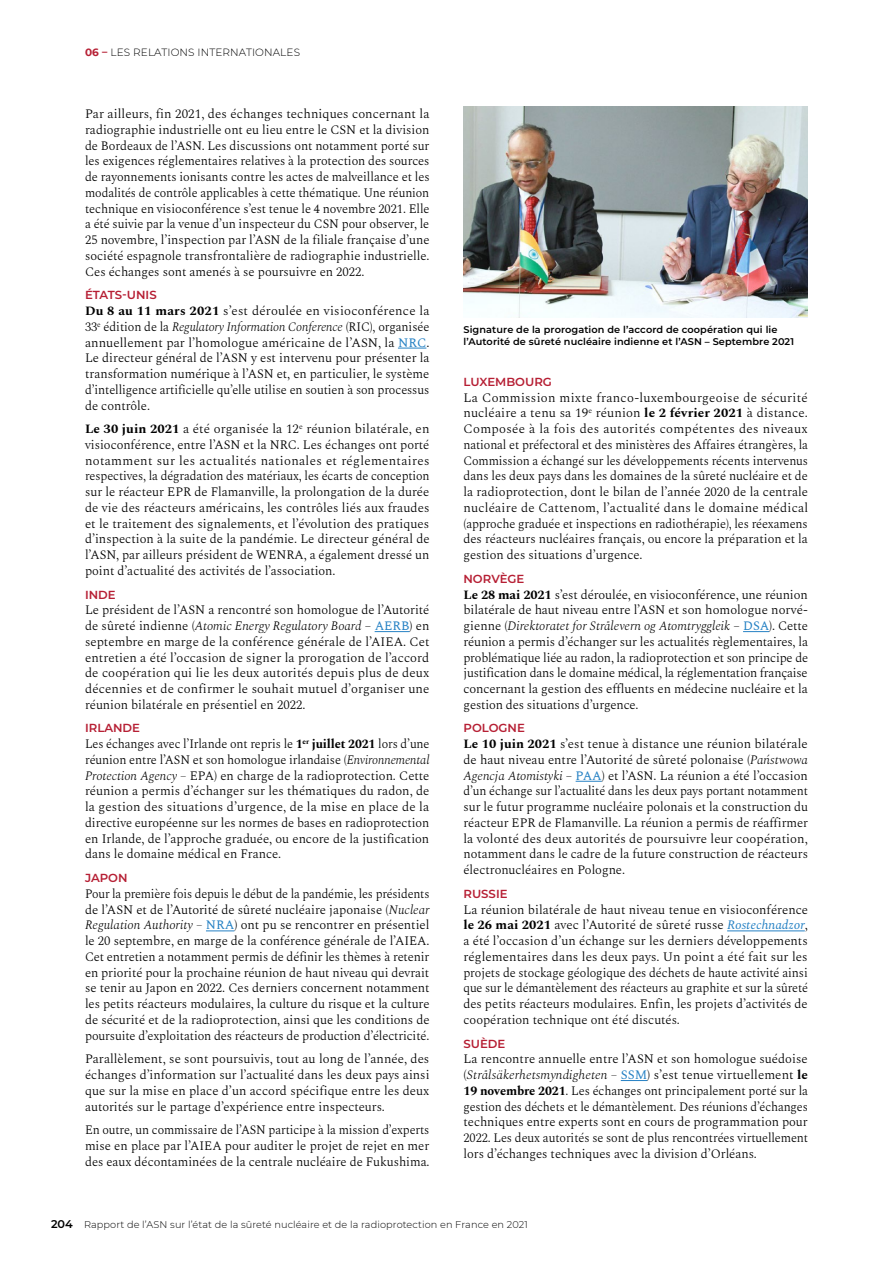
<style>
.page{position:relative;width:893px;height:1263px;background:#fff}
.page>*{position:absolute;margin:0;border:0;box-sizing:border-box;transform-origin:0 0}
.t1{font:300 12.75px/15.8px "Spectral";letter-spacing:-.005em;color:#000;text-align:justify}
.t2{font:300 12.75px/15.8px "Spectral";letter-spacing:-.005em;color:#000;text-align:justify;scale:.96 1}
.t3{font:600 11.7px "Montserrat";color:#b61f34}
.t4{font:300 10.5px "Montserrat";letter-spacing:.01em;color:#000}
.t5{font:600 9.75px/12.6px "Montserrat";letter-spacing:.01em;color:#000}
.t6{font:300 9.75px "Montserrat";letter-spacing:.01em;color:#000}
.s1{font-weight:700;color:#b61f34}
.s2{font-weight:700}
.s3{font-style:italic}
.s4{font-weight:400;color:#2581c4}
.s5{font-weight:400;font-style:italic;color:#2581c4}
.s6{font-weight:600;font-size:11.25px}
</style>
<div class="page">
<svg style="left:398px;top:348px;width:28px;height:1px"></svg>
<hr style="left:375px;top:631px;width:35px;height:1px;background:#2581c4">
<svg style="left:206px;top:930px;width:28px;height:1px"></svg>
<svg style="left:743px;top:631px;width:26px;height:1px"></svg>
<svg style="left:576px;top:781px;width:26px;height:1px"></svg>
<hr style="left:727px;top:930px;width:78px;height:1px;background:#2581c4">
<svg style="left:621px;top:1080px;width:26px;height:1px"></svg>
<img style="left:463px;top:106px;width:345px;height:212px">
<p class="t4" style="left:85px;top:45px;width:216px"><span class="s1">06 –</span> LES RELATIONS INTERNATIONALES</p>
<p class="t1" style="left:85px;top:105px;width:346px">Par ailleurs, fin 2021, des échanges techniques concernant la radiographie industrielle ont eu lieu entre le CSN et la division de Bordeaux de l’ASN. Les discussions ont notamment porté sur les exigences réglementaires relatives à la protection des sources de rayonnements ionisants contre les actes de malveillance et les modalités de contrôle applicables à cette thématique. Une réunion technique en visioconférence s’est tenue le 4 novembre 2021. Elle a été suivie par la venue d’un inspecteur du CSN pour observer, le 25 novembre, l’inspection par l’ASN de la filiale française d’une société espagnole transfrontalière de radiographie industrielle.<br>Ces échanges sont amenés à se poursuivre en 2022.</p>
<p class="t3" style="left:85px;top:287px;width:73px">ÉTATS‑UNIS</p>
<p class="t1" style="left:85px;top:302px;width:346px"><span class="s2">Du 8 au 11 mars 2021</span> s’est déroulée en visioconférence la 33<sup>e</sup> édition de la <span class="s3">Regulatory Information Conference</span> (RIC), organisée annuellement par l’homologue américaine de l’ASN, la <span class="s4">NRC</span>.<br>Le directeur général de l’ASN y est intervenu pour présenter la transformation numérique à l’ASN et, en particulier, le système d’intelligence artificielle qu’elle utilise en soutien à son processus de contrôle.</p>
<p class="t1" style="left:85px;top:420px;width:346px"><span class="s2">Le 30 juin 2021</span> a été organisée la 12<sup>e</sup> réunion bilatérale, en visioconférence, entre l’ASN et la NRC. Les échanges ont porté notamment sur les actualités nationales et réglementaires respectives, la dégradation des matériaux, les écarts de conception sur le réacteur EPR de Flamanville, la prolongation de la durée de vie des réacteurs américains, les contrôles liés aux fraudes et le traitement des signalements, et l’évolution des pratiques d’inspection à la suite de la pandémie. Le directeur général de l’ASN, par ailleurs président de WENRA, a également dressé un point d’actualité des activités de l’association.</p>
<p class="t3" style="left:85px;top:586px;width:32px">INDE</p>
<p class="t1" style="left:85px;top:601px;width:346px">Le président de l’ASN a rencontré son homologue de l’Autorité de sûreté indienne (<span class="s3">Atomic Energy Regulatory Board</span> – <span class="s4">AERB</span>) en septembre en marge de la conférence générale de l’AIEA. Cet entretien a été l’occasion de signer la prorogation de l’accord de coopération qui lie les deux autorités depuis plus de deux décennies et de confirmer le souhait mutuel d’organiser une réunion bilatérale en présentiel en 2022.</p>
<p class="t3" style="left:85px;top:720px;width:57px">IRLANDE</p>
<p class="t1" style="left:85px;top:735px;width:346px">Les échanges avec l’Irlande ont repris le <span class="s2">1</span><sup>er</sup> <span class="s2">juillet 2021</span> lors d’une réunion entre l’ASN et son homologue irlandaise (<span class="s3">Environnemental Protection Agency –</span> EPA) en charge de la radioprotection. Cette réunion a permis d’échanger sur les thématiques du radon, de la gestion des situations d’urgence, de la mise en place de la directive européenne sur les normes de bases en radioprotection en Irlande, de l’approche graduée, ou encore de la justification dans le domaine médical en France.</p>
<p class="t3" style="left:85px;top:870px;width:44px">JAPON</p>
<p class="t2" style="left:85px;top:885px;width:360px">Pour la première fois depuis le début de la pandémie, les présidents de l’ASN et de l’Autorité de sûreté nucléaire japonaise (<span class="s3">Nuclear Regulation Authority –</span> <span class="s4">NRA</span>) ont pu se rencontrer en présentiel le 20 septembre, en marge de la conférence générale de l’AIEA.<br>Cet entretien a notamment permis de définir les thèmes à retenir en priorité pour la prochaine réunion de haut niveau qui devrait se tenir au Japon en 2022. Ces derniers concernent notamment les petits réacteurs modulaires, la culture du risque et la culture de sécurité et de la radioprotection, ainsi que les conditions de poursuite d’exploitation des réacteurs de production d’électricité.</p>
<p class="t1" style="left:85px;top:1050px;width:346px">Parallèlement, se sont poursuivis, tout au long de l’année, des échanges d’information sur l’actualité dans les deux pays ainsi que sur la mise en place d’un accord spécifique entre les deux autorités sur le partage d’expérience entre inspecteurs.</p>
<p class="t2" style="left:85px;top:1121px;width:360px">En outre, un commissaire de l’ASN participe à la mission d’experts mise en place par l’AIEA pour auditer le projet de rejet en mer des eaux décontaminées de la centrale nucléaire de Fukushima.</p>
<p class="t5" style="left:463px;top:323px;width:332px">Signature de la prorogation de l’accord de coopération qui lie l’Autorité de sûreté nucléaire indienne et l’ASN – Septembre 2021</p>
<p class="t3" style="left:463px;top:373px;width:90px">LUXEMBOURG</p>
<p class="t1" style="left:463px;top:389px;width:346px">La Commission mixte franco‑luxembourgeoise de sécurité nucléaire a tenu sa 19<sup>e</sup> réunion <span class="s2">le 2 février 2021</span> à distance.<br>Composée à la fois des autorités compétentes des niveaux national et préfectoral et des ministères des Affaires étrangères, la Commission a échangé sur les développements récents intervenus dans les deux pays dans les domaines de la sûreté nucléaire et de la radioprotection, dont le bilan de l’année 2020 de la centrale nucléaire de Cattenom, l’actualité dans le domaine médical (approche graduée et inspections en radiothérapie), les réexamens des réacteurs nucléaires français, ou encore la préparation et la gestion des situations d’urgence.</p>
<p class="t3" style="left:463px;top:570px;width:62px">NORVÈGE</p>
<p class="t1" style="left:463px;top:585px;width:346px"><span class="s2">Le 28 mai 2021</span> s’est déroulée, en visioconférence, une réunion bilatérale de haut niveau entre l’ASN et son homologue norvé&shy;gienne (<span class="s3">Direktoratet for Strålevern og Atomtryggleik</span> – <span class="s4">DSA</span>). Cette réunion a permis d’échanger sur les actualités règlementaires, la problématique liée au radon, la radioprotection et son principe de justification dans le domaine médical, la réglementation française concernant la gestion des effluents en médecine nucléaire et la gestion des situations d’urgence.</p>
<p class="t3" style="left:463px;top:720px;width:63px">POLOGNE</p>
<p class="t1" style="left:463px;top:735px;width:346px"><span class="s2">Le 10 juin 2021</span> s’est tenue à distance une réunion bilatérale de haut niveau entre l’Autorité de sûreté polonaise (<span class="s3">Państwowa Agencja Atomistyki</span> – <span class="s4">PAA</span>) et l’ASN. La réunion a été l’occasion d’un échange sur l’actualité dans les deux pays portant notamment sur le futur programme nucléaire polonais et la construction du réacteur EPR de Flamanville. La réunion a permis de réaffirmer la volonté des deux autorités de poursuivre leur coopération, notamment dans le cadre de la future construction de réacteurs électronucléaires en Pologne.</p>
<p class="t3" style="left:463px;top:885px;width:46px">RUSSIE</p>
<p class="t1" style="left:463px;top:900px;width:346px">La réunion bilatérale de haut niveau tenue en visioconférence <span class="s2">le 26 mai 2021</span> avec l’Autorité de sûreté russe <span class="s5">Rostechnadzor</span>, a été l’occasion d’un échange sur les derniers développements réglementaires dans les deux pays. Un point a été fait sur les projets de stockage géologique des déchets de haute activité ainsi que sur le démantèlement des réacteurs au graphite et sur la sûreté des petits réacteurs modulaires. Enfin, les projets d’activités de coopération technique ont été discutés.</p>
<p class="t3" style="left:463px;top:1035px;width:43px">SUÈDE</p>
<p class="t1" style="left:463px;top:1050px;width:346px">La rencontre annuelle entre l’ASN et son homologue suédoise (<span class="s3">Strålsäkerhetsmyndigheten –</span> <span class="s4">SSM</span>) s’est tenue virtuellement <span class="s2">le 19 novembre 2021</span>. Les échanges ont principalement porté sur la gestion des déchets et le démantèlement. Des réunions d’échanges techniques entre experts sont en cours de programmation pour 2022. Les deux autorités se sont de plus rencontrées virtuellement lors d’échanges techniques avec la division d’Orléans.</p>
<p class="t6" style="left:51px;top:1218px;width:478px"><span class="s6">204</span> Rapport de l’ASN sur l’état de la sûreté nucléaire et de la radioprotection en France en 2021</p>
</div>
